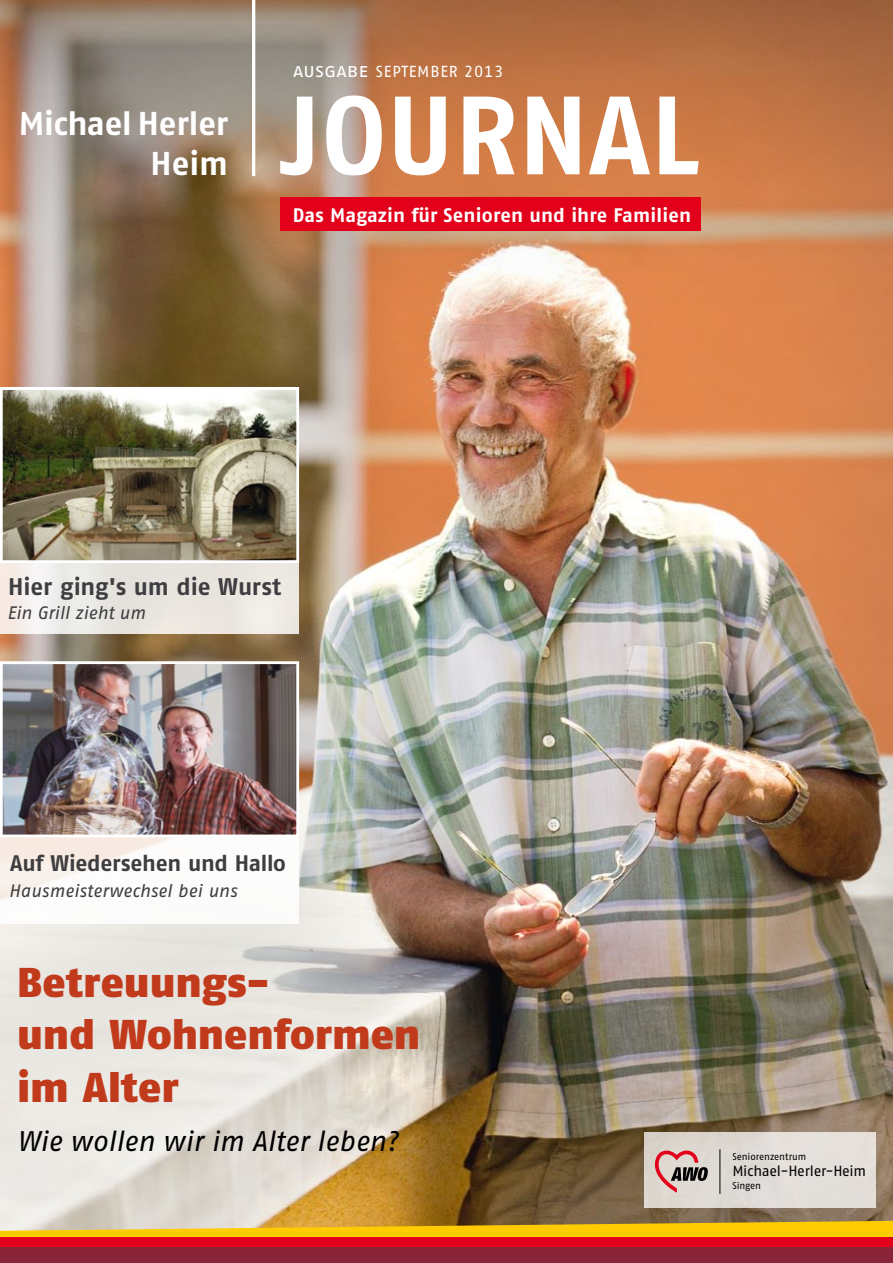
<style>
.page{position:relative;width:893px;height:1263px;background:#fff}
.page>*{position:absolute;margin:0;border:0;box-sizing:border-box;transform-origin:0 0}
.t1{font:700 111px "Fago No";letter-spacing:.005em;color:#fff}
.t2{font:41.55px/52.7px "Fago No Black Tf";color:#c13a1b}
.t3{font:33px/39.6px "Fago No Bold Tf";letter-spacing:-.005em;color:#fff;text-align:right}
.t4{font:italic 28.35px "Fago No";color:#000}
.t5{font:24px "Fago No Bold Tf";letter-spacing:-.01em;color:#3e3d40}
.t6{font:22.5px "Fago No Bold Tf";letter-spacing:-.015em;color:#3e3d40}
.t7{font:700 19.5px "Fago No";letter-spacing:.01em;color:#fff}
.t8{font:italic 18px "Fago No Regular Tf";color:#3e3d40}
.t9{font:16.05px "Fago No Regular Tf";letter-spacing:.05em;color:#fff}
.t10{font:14.7px "Fago No";letter-spacing:-.02em;color:#000}
.t11{font:9.75px "Fago No";letter-spacing:-.01em;color:#000}
.s1{font-family:"Fago No Regular Tf Caps";font-size:19.5px}
</style>
<div class="page">
<img style="left:0;top:304px;width:893px;height:917px">
<svg style="left:0;top:0;width:893px;height:304px;background:#b4815d"></svg>
<hr style="left:252px;top:0;width:3px;height:176px;background:#fff">
<svg style="left:0;top:837px;width:299px;height:86px"></svg>
<div style="left:0;top:387px;width:299px;height:247px;background:linear-gradient(to right,#f0ece9,#e9e5dd)"></div>
<img style="left:0;top:387px;width:299px;height:176px">
<img style="left:0;top:661px;width:299px;height:176px">
<div style="left:280px;top:197px;width:421px;height:34px;background:#e2001a"></div>
<svg style="left:0;top:1221px;width:893px;height:16px;background:#ebc127"></svg>
<div style="left:0;top:1237px;width:893px;height:11px;background:#e2001a"></div>
<div style="left:0;top:1247px;width:893px;height:16px;background:#892337"></div>
<div style="left:645px;top:1132px;width:231px;height:76px;background:#e2ddd8"></div>
<hr style="left:720px;top:1149px;width:1px;height:45px;background:#000">
<svg style="left:655px;top:1150px;width:53px;height:43px"></svg>
<h3 class="t3" style="left:19px;top:104px;width:211px">Michael Herler<br>Heim</h3>
<p class="t9" style="left:293px;top:62px;width:212px"><span class="s1">ausgabe</span> SEPTEMBER 2013</p>
<h1 class="t1" style="left:280px;top:70px;width:421px">JOURNAL</h1>
<p class="t7" style="left:293px;top:203px;width:400px">Das Magazin für Senioren und ihre Familien</p>
<h3 class="t5" style="left:8px;top:572px;width:275px">Hier ging's um die Wurst</h3>
<p class="t8" style="left:7px;top:602px;width:140px">Ein Grill zieht um</p>
<p class="t6" style="left:10px;top:850px;width:277px">Auf Wiedersehen und Hallo</p>
<p class="t8" style="left:9px;top:880px;width:230px">Hausmeisterwechsel bei uns</p>
<h2 class="t2" style="left:17px;top:955px;width:405px">Betreuungs-<br>und Wohnenformen im Alter</h2>
<h3 class="t4" style="left:17px;top:1125px;width:382px">Wie wollen wir im Alter leben?</h3>
<p class="t11" style="left:732px;top:1151px;width:75px">Seniorenzentrum</p>
<p class="t10" style="left:732px;top:1163px;width:135px">Michael-Herler-Heim</p>
<p class="t11" style="left:732px;top:1180px;width:30px">Singen</p>
</div>
